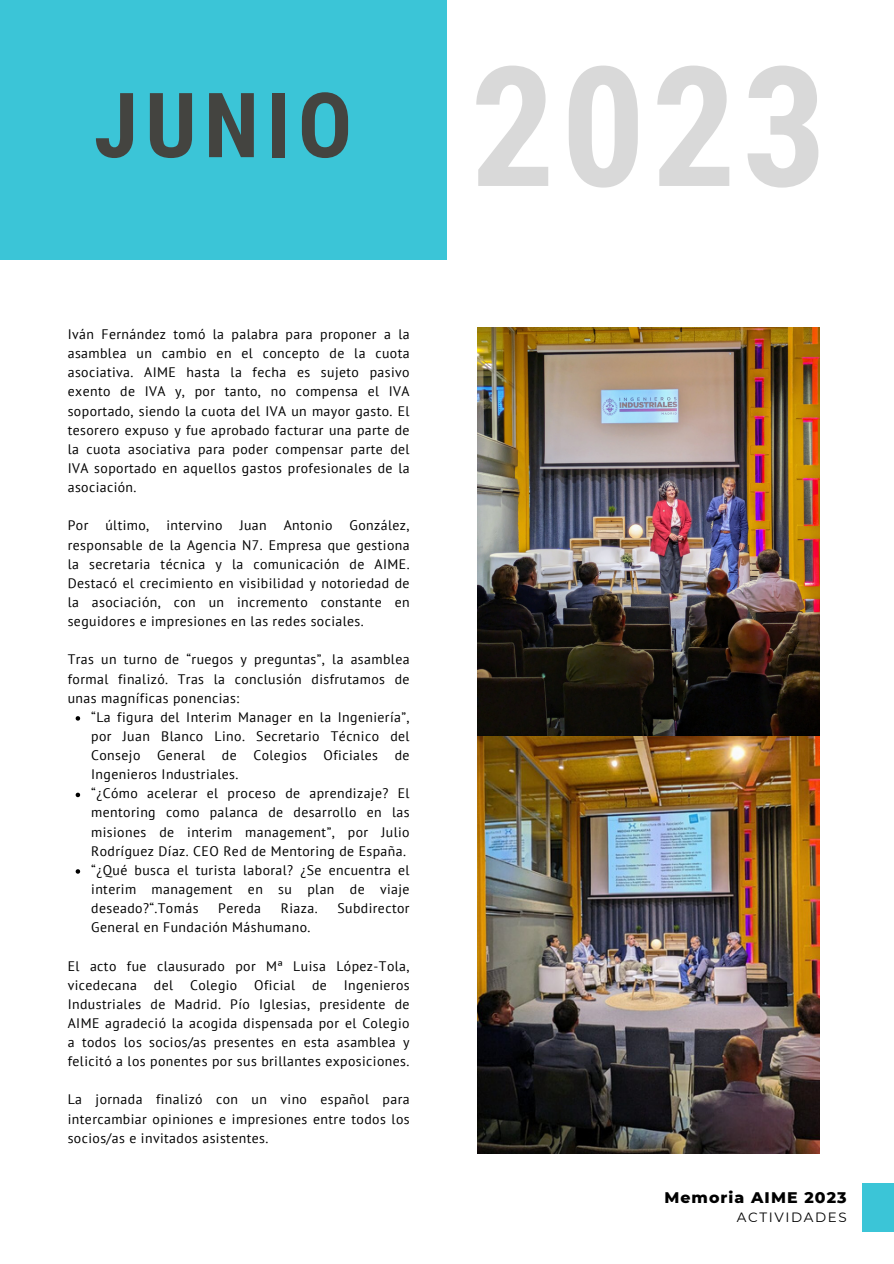
<style>
.page{position:relative;width:894px;height:1264px;background:#fff}
.page>*{position:absolute;margin:0;border:0;box-sizing:border-box;transform-origin:0 0}
.t1{font:700 166.95px "Roboto Condensed";color:#d9d9d9}
.t2{font:700 90px "Roboto Condensed";letter-spacing:.08em;color:#444440}
.t3{font:800 15.75px "Montserrat";letter-spacing:.07em;color:#000}
.t4{font:13.8px/19.2px "PT Sans";letter-spacing:.03em;color:#000;text-align:justify}
.t5{font:13.5px "Montserrat";letter-spacing:.12em;color:#000}
</style>
<div class="page">
<div style="left:0;top:0;width:446px;height:259px;background:#3bc5d7"></div>
<div style="left:861px;top:1183px;width:32px;height:48px;background:#3bc5d7"></div>
<img style="left:477px;top:327px;width:342px;height:826px">
<svg style="left:76px;top:716px;width:4px;height:4px"></svg>
<svg style="left:76px;top:792px;width:4px;height:5px"></svg>
<svg style="left:76px;top:869px;width:4px;height:4px"></svg>
<p class="t2" style="left:94px;top:74px;width:260px">JUNIO</p>
<h1 class="t4" style="left:68px;top:324px;width:343px">Iván Fernández tomó la palabra para proponer a la asamblea un cambio en el concepto de la cuota asociativa. AIME hasta la fecha es sujeto pasivo exento de IVA y, por tanto, no compensa el IVA soportado, siendo la cuota del IVA un mayor gasto. El tesorero expuso y fue aprobado facturar una parte de la cuota asociativa para poder compensar parte del IVA soportado en aquellos gastos profesionales de la asociación.</h1>
<p class="t4" style="left:68px;top:515px;width:343px">Por último, intervino Juan Antonio González, responsable de la Agencia N7. Empresa que gestiona la secretaria técnica y la comunicación de AIME.<br>Destacó el crecimiento en visibilidad y notoriedad de la asociación, con un incremento constante en seguidores e impresiones en las redes sociales.</p>
<p class="t4" style="left:68px;top:649px;width:343px">Tras un turno de “ruegos y preguntas”, la asamblea formal finalizó. Tras la conclusión disfrutamos de unas magníficas ponencias:</p>
<p class="t4" style="left:91px;top:707px;width:320px">“La figura del Interim Manager en la Ingeniería”, por Juan Blanco Lino. Secretario Técnico del Consejo General de Colegios Oficiales de Ingenieros Industriales.</p>
<p class="t4" style="left:91px;top:783px;width:320px">“¿Cómo acelerar el proceso de aprendizaje? El mentoring como palanca de desarrollo en las misiones de interim management”, por Julio Rodríguez Díaz. CEO Red de Mentoring de España.</p>
<p class="t4" style="left:91px;top:860px;width:320px">“¿Qué busca el turista laboral? ¿Se encuentra el interim management en su plan de viaje deseado?“.Tomás</p>
<p class="t4" style="left:218px;top:898px;width:44px">Pereda</p>
<p class="t4" style="left:281px;top:898px;width:38px">Riaza.</p>
<p class="t4" style="left:337px;top:898px;width:74px">Subdirector</p>
<p class="t4" style="left:91px;top:917px;width:221px">General en Fundación Máshumano.</p>
<p class="t4" style="left:68px;top:955px;width:343px">El acto fue clausurado por Mª Luisa López-Tola, vicedecana del Colegio Oficial de Ingenieros Industriales de Madrid. Pío Iglesias, presidente de AIME agradeció la acogida dispensada por el Colegio a todos los socios/as presentes en esta asamblea y felicitó a los ponentes por sus brillantes exposiciones.</p>
<p class="t4" style="left:68px;top:1089px;width:343px">La jornada finalizó con un vino español para intercambiar opiniones e impresiones entre todos los socios/as e invitados asistentes.</p>
<p class="t1" style="left:470px;top:31px;width:357px">2023</p>
<h3 class="t3" style="left:664px;top:1187px;width:184px">Memoria AIME 2023</h3>
<p class="t5" style="left:736px;top:1208px;width:111px">ACTIVIDADES</p>
</div>
